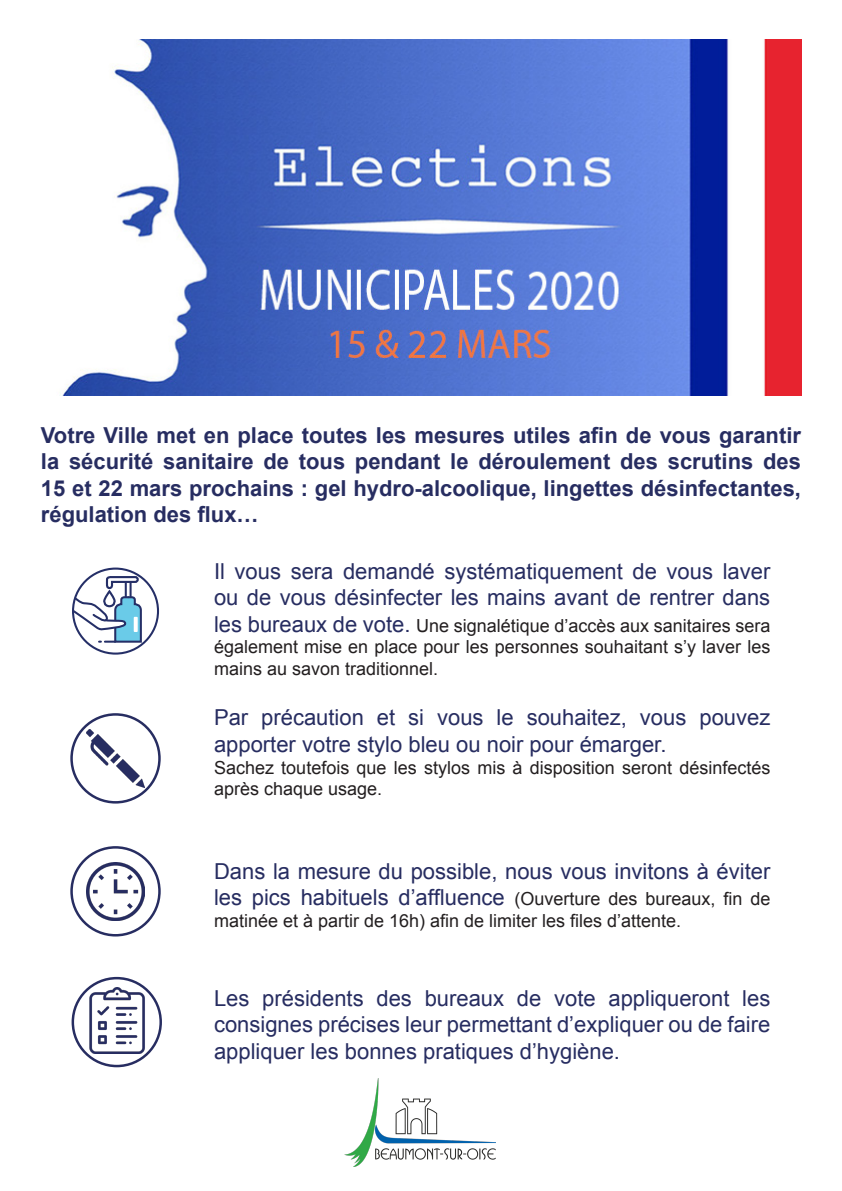
<style>
.page{position:relative;width:842px;height:1191px;background:#fff}
.page>*{position:absolute;margin:0;border:0;box-sizing:border-box;transform-origin:0 0}
.t1{font:22px/26.4px "Arial";color:#272d61}
.t2{font:700 22px/26.4px "Arial";color:#272d61;text-align:justify}
.t3{font:18px/21.6px "Arial";color:#231f20;text-align:justify}
.s1{font-size:22px;color:#272d61}
.s2{font-size:18px;color:#231f20}
</style>
<div class="page">
<img style="left:60px;top:40px;width:741px;height:356px">
<svg style="left:72px;top:575px;width:71px;height:68px"></svg>
<div style="left:72px;top:567px;width:87px;height:87px;border:2px solid #252f67;border-radius:50%"></div>
<img style="left:86px;top:729px;width:59px;height:58px">
<div style="left:70px;top:713px;width:91px;height:90px;border:2px solid #272d61;border-radius:50%"></div>
<img style="left:86px;top:862px;width:59px;height:58px">
<div style="left:70px;top:846px;width:91px;height:90px;border:2px solid #272d61;border-radius:50%"></div>
<img style="left:87px;top:987px;width:59px;height:66px">
<div style="left:72px;top:977px;width:90px;height:90px;border:2px solid #272d61;border-radius:50%"></div>
<img style="left:345px;top:1079px;width:150px;height:87px">
<p class="t2" style="left:41px;top:422px;width:762px">Votre Ville met en place toutes les mesures utiles afin de vous garantir la sécurité sanitaire de tous pendant le déroulement des scrutins des 15 et 22 mars prochains : gel hydro-alcoolique, lingettes désinfectantes, régulation des flux…</p>
<p class="t1" style="left:214px;top:558px;width:558px">Il vous sera demandé systématiquement de vous laver ou de vous désinfecter les mains avant de rentrer dans</p>
<p class="t3" style="left:214px;top:615px;width:558px"><span class="s1">les bureaux de vote.</span> Une signalétique d’accès aux sanitaires sera également mise en place pour les personnes souhaitant s’y laver les mains au savon traditionnel.</p>
<p class="t1" style="left:214px;top:705px;width:558px">Par précaution et si vous le souhaitez, vous pouvez apporter votre stylo bleu ou noir pour émarger.</p>
<p class="t3" style="left:214px;top:756px;width:558px">Sachez toutefois que les stylos mis à disposition seront désinfectés après chaque usage.</p>
<p class="t1" style="left:214px;top:858px;width:558px">Dans la mesure du possible, nous vous invitons à éviter les pics habituels d’affluence <span class="s2">(Ouverture des bureaux, fin de</span></p>
<p class="t3" style="left:214px;top:910px;width:469px">matinée et à partir de 16h) afin de limiter les files d’attente.</p>
<p class="t1" style="left:214px;top:985px;width:558px;text-align:justify">Les présidents des bureaux de vote appliqueront les consignes précises leur permettant d’expliquer ou de faire appliquer les bonnes pratiques d’hygiène.</p>
</div>
